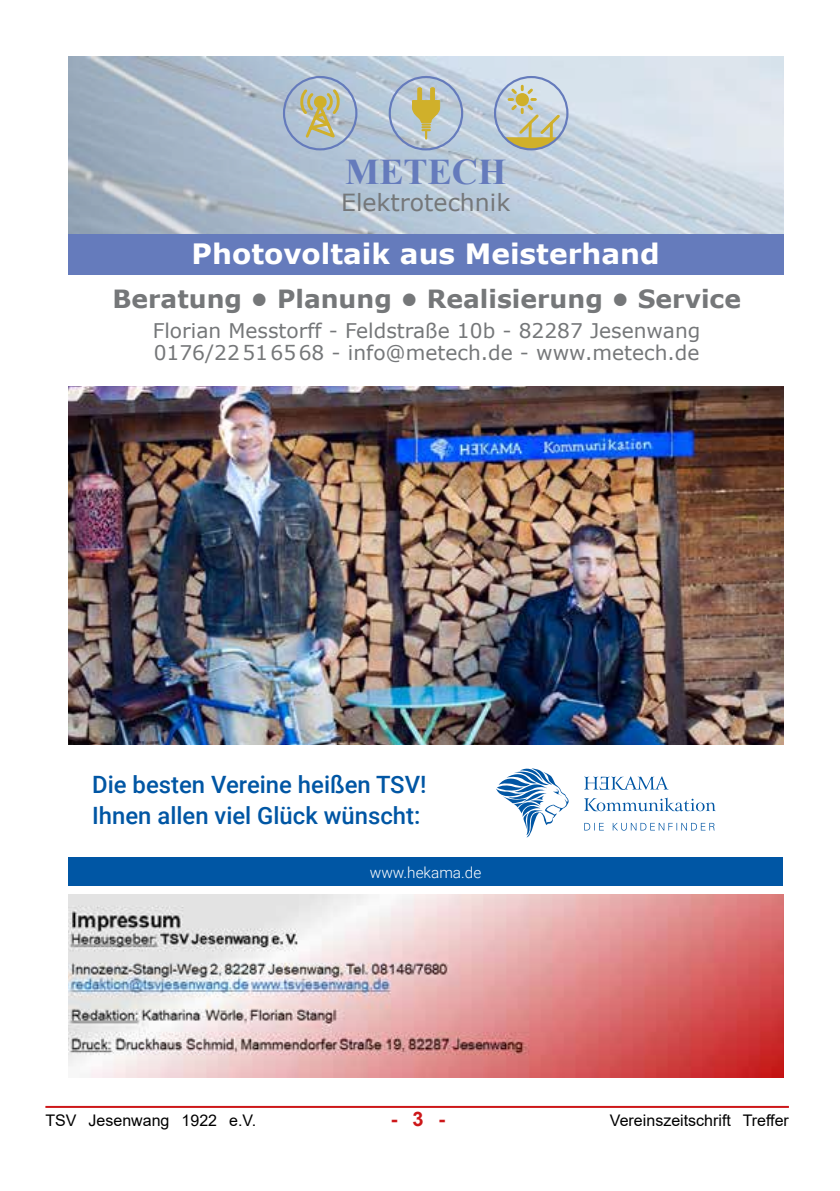
<style>
.page{position:relative;width:840px;height:1191px;background:#fff}
.page>*{position:absolute;margin:0;border:0;box-sizing:border-box;transform-origin:0 0}
.t1{font:700 36.2px "Times New Roman";color:#657bbc}
.t2{font:700 28px "Verdana";color:#fff}
.t3{font:700 25px "Verdana";color:#757779}
.t4{font:500 23.8px/30.6px "Roboto";color:#0056a4}
.t5{font:23.6px "Verdana";color:#757779}
.t6{font:20.2px/21.4px "Verdana";color:#757779}
.t7{font:700 20px "Arial";color:#cd1719}
.t8{font:16px "Arial";color:#000}
.t9{font:300 15.4px "Roboto";color:#fff}
</style>
<div class="page">
<hr style="left:45px;top:1106px;width:743px;height:2px;background:#cd1719">
<img style="left:68px;top:386px;width:714px;height:358px">
<svg style="left:584px;top:823px;width:130px;height:7px"></svg>
<svg style="left:584px;top:797px;width:131px;height:14px"></svg>
<svg style="left:496px;top:768px;width:73px;height:69px"></svg>
<svg style="left:584px;top:776px;width:84px;height:14px"></svg>
<div style="left:68px;top:857px;width:714px;height:28px;background:#0056a4"></div>
<img style="left:68px;top:57px;width:715px;height:185px">
<svg style="left:282px;top:75px;width:287px;height:76px;background:#b8c3c5"></svg>
<div style="left:68px;top:234px;width:714px;height:41px;background:#657bbc"></div>
<svg style="left:149px;top:57px;width:16px;height:1px"></svg>
<svg style="left:149px;top:386px;width:16px;height:5px"></svg>
<svg style="left:685px;top:57px;width:17px;height:1px"></svg>
<svg style="left:685px;top:386px;width:17px;height:5px"></svg>
<img style="left:68px;top:894px;width:714px;height:183px">
<h1 class="t1" style="left:345px;top:147px;width:162px">METECH</h1>
<p class="t5" style="left:341px;top:187px;width:171px">Elektrotechnik</p>
<h2 class="t2" style="left:191px;top:235px;width:469px">Photovoltaik aus Meisterhand</h2>
<p class="t3" style="left:112px;top:283px;width:629px">Beratung • Planung • Realisierung • Service</p>
<p class="t6" style="left:153px;top:321px;width:548px">Florian Messtorff - Feldstraße 10b - 82287 Jesenwang<br>0176/22516568 - info@metech.de - www.metech.de</p>
<p class="t4" style="left:92px;top:768px;width:335px">Die besten Vereine heißen TSV!<br>Ihnen allen viel Glück wünscht:</p>
<p class="t9" style="left:369px;top:862px;width:113px">www.hekama.de</p>
<p class="t8" style="left:45px;top:1109px;width:212px">TSV Jesenwang 1922 e.V.</p>
<p class="t7" style="left:390px;top:1105px;width:56px">- 3 -</p>
<p class="t8" style="left:609px;top:1109px;width:180px">Vereinszeitschrift Treffer</p>
</div>
